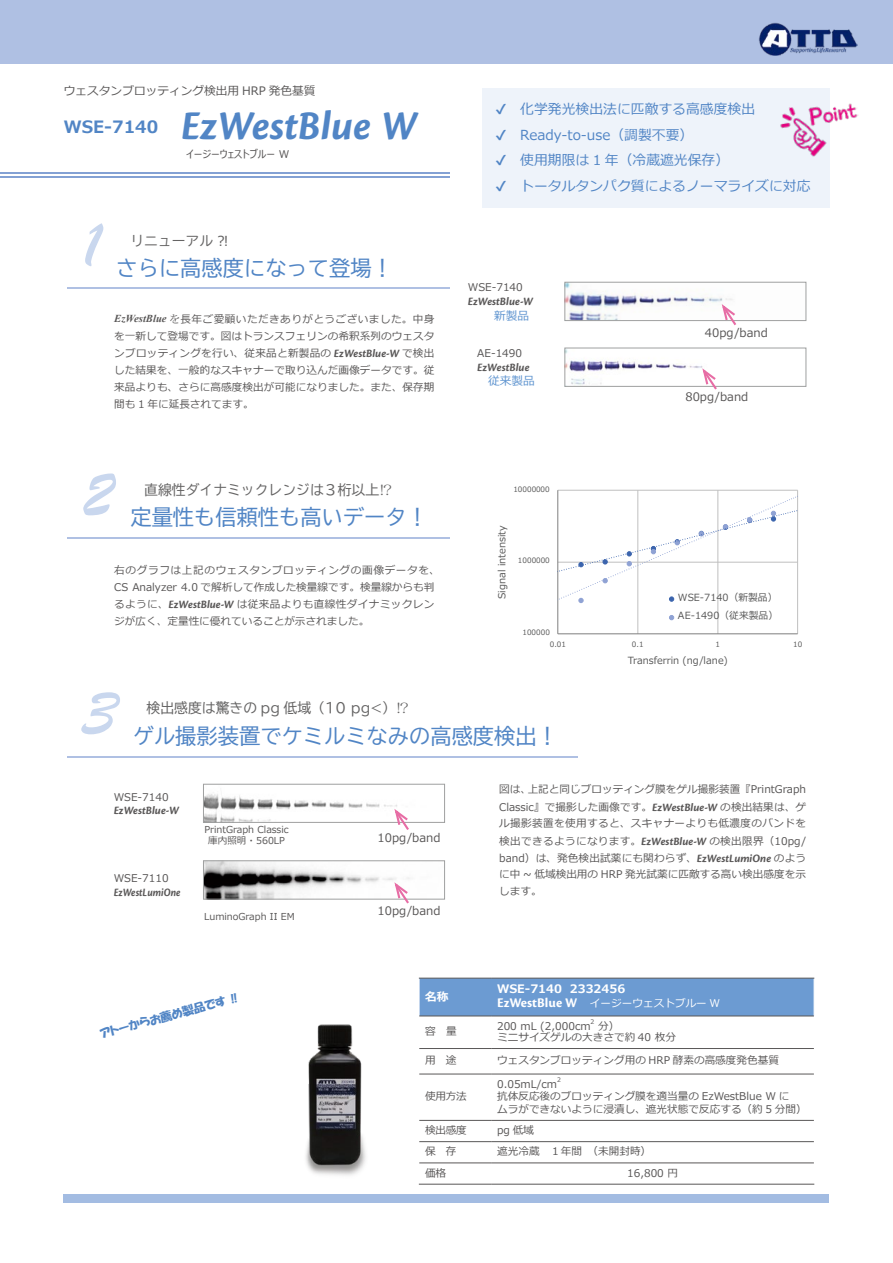
<style>
.page{position:relative;width:893px;height:1263px;background:#fff}
.page>*{position:absolute;margin:0;border:0;box-sizing:border-box;transform-origin:0 0}
.t1{font:68.1px "Brush Script";color:#c9d7ee}
.t2{font:italic 700 42.45px "Cronos Pro";color:#5185c5}
.t3{font:21.3px "TBUD Go Std";color:#5185c5}
.t4{font:700 16.95px "Meiryo UI";color:#5185c5}
.t5{font:13.8px/25.5px "Meiryo";color:#5185c5}
.t6{font:13.8px "TBUD Go Std";color:#656464}
.t7{font:11.7px "Meiryo UI";color:#595757}
.t8{font:italic 700 11.7px "Cronos Pro";color:#595757}
.t9{font:11.7px "Meiryo";color:#595757}
.t10{font:700 11.7px "Meiryo";color:#fff}
.t11{font:italic 700 11.7px "Cronos Pro";color:#595757;scale:.9 1}
.t12{font:11.7px "HGP Soei Kakupoptai";color:#5185c5}
.t13{font:11.7px "Meiryo";color:#6095d0}
.t14{font:10.65px/17px "Meiryo";color:#595757}
.t15{font:10.65px/17.2px "Meiryo";letter-spacing:.035em;color:#595757}
.t16{font:10.65px "Meiryo UI";color:#595757}
.t17{font:10.65px "Meiryo";color:#fff}
.t18{font:9.9px/18.5px "Meiryo";color:#595959}
.t19{font:9.75px "Meiryo";letter-spacing:-.005em;color:#595959}
.t20{font:9.6px/11.7px "Meiryo";color:#595757;text-align:center}
.t21{font:7.35px "Meiryo";letter-spacing:.005em;color:#595959}
.t22{font:6.15px "Meiryo";color:#595757}
.s1{font-family:"Meiryo"}
.s2{font-family:"Times New Roman";font-weight:700;font-style:italic}
.s3{font-family:"Koz Min Pr 6 N"}
.s4{font-family:"Cronos Pro";font-weight:700;font-style:italic;font-size:11.7px}
.s5{font-family:"Cronos Pro";font-weight:700;font-size:13.8px}
</style>
<div class="page">
<div style="left:0;top:0;width:893px;height:64px;background:#afc0e3"></div>
<div style="left:64px;top:1195px;width:765px;height:8px;background:#a3bce2"></div>
<div style="left:482px;top:88px;width:347px;height:119px;background:#eef3fa"></div>
<div style="left:420px;top:979px;width:394px;height:37px;background:#6c9bd2"></div>
<hr style="left:419px;top:978px;width:72px;height:1px;background:#595757">
<hr style="left:491px;top:978px;width:323px;height:1px;background:#595757">
<hr style="left:419px;top:1016px;width:72px;height:1px;background:#595757">
<hr style="left:491px;top:1016px;width:323px;height:1px;background:#595757">
<hr style="left:419px;top:1048px;width:72px;height:1px;background:#595757">
<hr style="left:491px;top:1048px;width:323px;height:1px;background:#595757">
<hr style="left:419px;top:1074px;width:72px;height:1px;background:#595757">
<hr style="left:491px;top:1074px;width:323px;height:1px;background:#595757">
<hr style="left:419px;top:1120px;width:72px;height:1px;background:#595757">
<hr style="left:491px;top:1120px;width:323px;height:1px;background:#595757">
<hr style="left:419px;top:1141px;width:72px;height:1px;background:#595757">
<hr style="left:491px;top:1141px;width:323px;height:1px;background:#595757">
<hr style="left:419px;top:1163px;width:72px;height:1px;background:#595757">
<hr style="left:491px;top:1163px;width:323px;height:1px;background:#595757">
<hr style="left:419px;top:1184px;width:72px;height:1px;background:#595757">
<hr style="left:491px;top:1184px;width:323px;height:1px;background:#595757">
<img style="left:306px;top:1024px;width:60px;height:152px">
<hr style="left:0;top:172px;width:450px;height:2px;background:#83a1d4">
<hr style="left:0;top:176px;width:450px;height:2px;background:#83a1d4">
<img style="left:567px;top:284px;width:166px;height:35px">
<div style="left:565px;top:282px;width:241px;height:39px;border:1px solid #9fa0a0"></div>
<svg style="left:720px;top:301px;width:18px;height:25px"></svg>
<img style="left:567px;top:350px;width:134px;height:35px">
<div style="left:565px;top:348px;width:241px;height:39px;border:1px solid #9fa0a0"></div>
<svg style="left:701px;top:366px;width:18px;height:24px"></svg>
<hr style="left:67px;top:287px;width:383px;height:2px;background:#afc0e3">
<hr style="left:638px;top:490px;width:1px;height:144px;background:#bfbfbf">
<hr style="left:718px;top:490px;width:1px;height:144px;background:#bfbfbf">
<hr style="left:797px;top:490px;width:1px;height:144px;background:#bfbfbf">
<hr style="left:557px;top:490px;width:1px;height:144px;background:#7f7f7f">
<hr style="left:558px;top:633px;width:240px;height:1px;background:#7f7f7f">
<svg style="left:558px;top:490px;width:239px;height:113px"></svg>
<svg style="left:669px;top:615px;width:5px;height:5px"></svg>
<hr style="left:67px;top:537px;width:383px;height:2px;background:#afc0e3">
<img style="left:205px;top:862px;width:205px;height:35px">
<div style="left:203px;top:860px;width:242px;height:39px;border:1px solid #9fa0a0"></div>
<svg style="left:393px;top:880px;width:18px;height:24px"></svg>
<img style="left:205px;top:794px;width:192px;height:26px">
<div style="left:203px;top:784px;width:242px;height:38px;border:1px solid #9fa0a0"></div>
<svg style="left:393px;top:806px;width:18px;height:24px"></svg>
<hr style="left:67px;top:756px;width:510px;height:2px;background:#afc0e3">
<img style="left:759px;top:23px;width:99px;height:33px">
<img style="left:780px;top:97px;width:79px;height:67px">
<p class="t9" style="left:64px;top:82px;width:253px">ウェスタンブロッティング検出用 HRP 発色基質</p>
<h3 class="t4" style="left:64px;top:114px;width:119px">WSE-7140　　</h3>
<h2 class="t2" style="left:181px;top:102px;width:238px">EzWestBlue W</h2>
<p class="t16" style="left:186px;top:146px;width:105px">イージーウェストブルー W</p>
<h1 class="t1" style="left:83px;top:204px;width:20px">1</h1>
<p class="t6" style="left:117px;top:229px;width:116px">　リニューアル <span class="s1">⁈</span></p>
<h3 class="t3" style="left:117px;top:251px;width:278px">さらに高感度になって登場！</h3>
<p class="t14" style="left:114px;top:311px;width:322px;text-align:justify"><span class="s2">EzWestBlue</span> <span class="s3">を</span>長年ご愛顧いただきありがとうございました。中身を一新して登場です。図はトランスフェリンの希釈系列のウェスタンブロッティングを行い、従来品と新製品の <span class="s4">EzWestBlue-W</span> で検出</p>
<p class="t14" style="left:114px;top:362px;width:322px;text-align:justify">した結果を、一般的なスキャナーで取り込んだ画像データです。従来品よりも、さらに高感度検出が可能になりました。また、保存期間も 1 年に延長されてます。</p>
<h1 class="t1" style="left:83px;top:453px;width:31px">2</h1>
<p class="t6" style="left:130px;top:478px;width:264px">　直線性ダイナミックレンジは３桁以上<span class="s3">⁉</span></p>
<h3 class="t3" style="left:130px;top:500px;width:299px">定量性も信頼性も高いデータ！</h3>
<p class="t15" style="left:114px;top:562px;width:327px">右のグラフは上記のウェスタンブロッティングの画像データを、<br>CS Analyzer 4.0 で解析して作成した検量線です。検量線からも判るように、<span class="s4">EzWestBlue-W</span> は従来品よりも直線性ダイナミックレン</p>
<p class="t14" style="left:114px;top:613px;width:257px">ジが広く、定量性に優れていることが示されました。</p>
<p class="t5" style="left:495px;top:97px;width:317px">✔　化学発光検出法に匹敵する高感度検出<br>✔　Ready-to-use（調製不要）<br>✔　使用期限は 1 年（冷蔵遮光保存）<br>✔　トータルタンパク質によるノーマライズに対応</p>
<p class="t16" style="left:468px;top:280px;width:57px">WSE-7140</p>
<p class="t8" style="left:468px;top:295px;width:67px">EzWestBlue-W</p>
<p class="t13" style="left:494px;top:307px;width:37px">新製品</p>
<p class="t16" style="left:477px;top:346px;width:46px">AE-1490</p>
<p class="t8" style="left:477px;top:360px;width:54px">EzWestBlue</p>
<p class="t13" style="left:488px;top:373px;width:48px">従来製品</p>
<p class="t21" style="left:513px;top:484px;width:38px">10000000</p>
<p class="t19" style="left:495px;top:599px;width:75px;rotate:-90deg">Signal intensity</p>
<p class="t21" style="left:518px;top:555px;width:33px">1000000</p>
<p class="t21" style="left:522px;top:627px;width:29px">100000</p>
<p class="t7" style="left:705px;top:324px;width:64px">40pg/band</p>
<p class="t7" style="left:685px;top:389px;width:64px">80pg/band</p>
<p class="t18" style="left:678px;top:588px;width:102px">WSE-7140（新製品）<br>AE-1490（従来製品）</p>
<p class="t21" style="left:550px;top:639px;width:18px">0.01</p>
<p class="t21" style="left:632px;top:639px;width:13px">0.1</p>
<p class="t21" style="left:715px;top:639px;width:6px">1</p>
<p class="t21" style="left:793px;top:639px;width:11px">10</p>
<p class="t18" style="left:628px;top:652px;width:101px">Transferrin (ng/lane)</p>
<h1 class="t1" style="left:83px;top:671px;width:36px">3</h1>
<p class="t6" style="left:133px;top:697px;width:278px">　検出感度は驚きの pg 低域（10 pg&lt;）<span class="s3">⁉</span></p>
<h3 class="t3" style="left:133px;top:718px;width:427px">ゲル撮影装置でケミルミなみの高感度検出！</h3>
<p class="t16" style="left:114px;top:789px;width:57px">WSE-7140</p>
<p class="t8" style="left:114px;top:804px;width:67px">EzWestBlue-W</p>
<p class="t16" style="left:114px;top:871px;width:57px">WSE-7110</p>
<p class="t11" style="left:114px;top:885px;width:76px">EzWestLumiOne</p>
<p class="t20" style="left:205px;top:824px;width:86px">PrintGraph Classic庫内照明・560LP</p>
<p class="t20" style="left:204px;top:911px;width:92px">LuminoGraph II EM</p>
<p class="t12" style="left:99px;top:1028px;width:146px;rotate:-15deg">アトーからお薦め製品です ‼</p>
<p class="t7" style="left:377px;top:829px;width:64px">10pg/band</p>
<p class="t7" style="left:377px;top:903px;width:64px">10pg/band</p>
<p class="t10" style="left:425px;top:988px;width:25px">名称</p>
<p class="t14" style="left:499px;top:781px;width:308px;line-height:17.5px">図は、上記と同じブロッティング膜をゲル撮影装置『PrintGraph<br>Classic』で撮影した画像です。<span class="s4">EzWestBlue-W</span> の検出結果は、ゲ</p>
<p class="t14" style="left:499px;top:816px;width:308px;text-align:justify">ル撮影装置を使用すると、スキャナーよりも低濃度のバンドを検出できるようになります。<span class="s4">EzWestBlue-W</span> の検出限界（10pg/ band）は、発色検出試薬にも関わらず、<span class="s4">EzWestLumiOne</span> のように中 ~ 低域検出用の HRP 発光試薬に匹敵する高い検出感度を示します。</p>
<p class="t10" style="left:497px;top:980px;width:130px">WSE-7140 2332456</p>
<p class="t17" style="left:497px;top:996px;width:225px"><span class="s5">EzWestBlue W</span> イージーウェストブルー W</p>
<p class="t14" style="left:425px;top:1024px;width:33px">容　量</p>
<p class="t14" style="left:497px;top:1018px;width:95px">200 mL (2,000cm</p>
<p class="t22" style="left:591px;top:1018px;width:5px">2</p>
<p class="t14" style="left:497px;top:1020px;width:191px;line-height:11.7px;text-indent:101px">分）<br>ミニサイズゲルの大きさで約 40 枚分　</p>
<p class="t14" style="left:425px;top:1053px;width:33px">用　途</p>
<p class="t14" style="left:497px;top:1053px;width:283px">ウェスタンブロッティング用の HRP 酵素の高感度発色基質</p>
<p class="t14" style="left:425px;top:1088px;width:43px">使用方法</p>
<p class="t14" style="left:497px;top:1076px;width:61px">0.05mL/cm</p>
<p class="t22" style="left:557px;top:1076px;width:5px">2</p>
<p class="t14" style="left:497px;top:1091px;width:311px;line-height:12.8px">抗体反応後のブロッティング膜を適当量の EzWestBlue W に<br>ムラができないように浸漬し、遮光状態で反応する（約 5 分間）</p>
<p class="t14" style="left:425px;top:1122px;width:43px">検出感度</p>
<p class="t14" style="left:497px;top:1122px;width:38px">pg 低域</p>
<p class="t14" style="left:425px;top:1144px;width:33px">保　存</p>
<p class="t14" style="left:497px;top:1144px;width:156px">遮光冷蔵　１年間　（未開封時）</p>
<p class="t14" style="left:425px;top:1165px;width:23px">価格</p>
<p class="t14" style="left:627px;top:1165px;width:52px">16,800 円</p>
</div>
